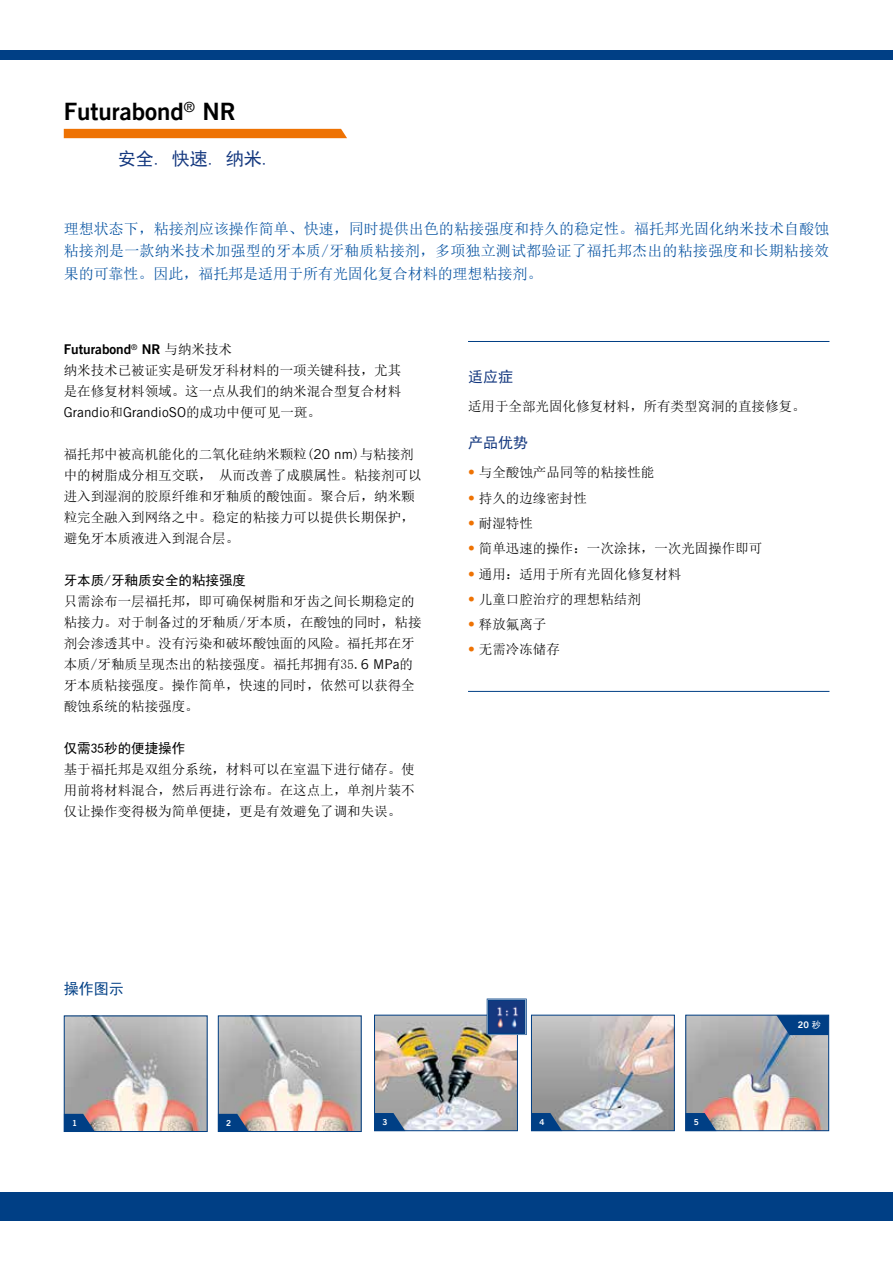
<style>
.page{position:relative;width:893px;height:1263px;background:#fff}
.page>*{position:absolute;margin:0;border:0;box-sizing:border-box;transform-origin:0 0}
.t1{font:24px "Trade Gothic LT Com Bd 2";color:#000}
.t2{font:18px "Sim Hei";color:#14387f}
.t3{font:15px/22.5px "Sim Sun";letter-spacing:-.005em;color:#004f9f;text-align:justify}
.t4{font:15px "Sim Hei";color:#14387f}
.t5{font:15px "Sim Hei";color:#003f85}
.t6{font:13.5px/21px "Sim Sun";color:#000}
.t7{font:13.5px "Trade Gothic LT Com";color:#000}
.t8{font:13.5px "Sim Hei";color:#000}
.t9{font:13.5px "Trade Gothic LT Com Bd 2";color:#000}
.t10{font:9.15px "Trade Gothic LT Com Bd 2";color:#fff}
.t11{font:8.25px "Trade Gothic LT Com Bd 2";color:#fff}
.s1{font-family:"Sim Sun"}
.s2{font-family:"Trade Gothic LT Com"}
.s3{font-family:"Trade Gothic LT Com";color:#ee7203}
.s4{font-family:"Sim Hei"}
</style>
<div class="page">
<div style="left:0;top:1192px;width:893px;height:28px;background:#003f85"></div>
<div style="left:0;top:51px;width:893px;height:9px;background:#003f85"></div>
<div style="left:64px;top:129px;width:283px;height:9px;background:#ee7203"></div>
<img style="left:66px;top:1017px;width:140px;height:113px">
<div style="left:64px;top:1015px;width:144px;height:117px;border:1px solid #003f85"></div>
<svg style="left:64px;top:1114px;width:31px;height:18px"></svg>
<img style="left:220px;top:1017px;width:140px;height:113px">
<div style="left:218px;top:1015px;width:144px;height:117px;border:1px solid #003f85"></div>
<svg style="left:218px;top:1114px;width:31px;height:18px"></svg>
<img style="left:687px;top:1017px;width:140px;height:112px">
<div style="left:685px;top:1015px;width:144px;height:116px;border:1px solid #003f85"></div>
<svg style="left:685px;top:1113px;width:31px;height:18px"></svg>
<img style="left:376px;top:1017px;width:140px;height:112px">
<div style="left:374px;top:1015px;width:144px;height:116px;border:1px solid #003f85"></div>
<svg style="left:487px;top:998px;width:40px;height:37px"></svg>
<svg style="left:487px;top:999px;width:39px;height:35px"></svg>
<img style="left:490px;top:1002px;width:33px;height:29px">
<div style="left:488px;top:1000px;width:37px;height:33px;border:1px solid #003f85"></div>
<svg style="left:374px;top:1113px;width:31px;height:18px"></svg>
<img style="left:533px;top:1017px;width:140px;height:112px">
<div style="left:531px;top:1015px;width:144px;height:116px;border:1px solid #003f85"></div>
<svg style="left:531px;top:1113px;width:31px;height:18px"></svg>
<svg style="left:776px;top:1015px;width:53px;height:20px"></svg>
<hr style="left:468px;top:691px;width:361px;height:1px;background:#003f85">
<hr style="left:468px;top:341px;width:361px;height:1px;background:#003f85">
<h1 class="t1" style="left:64px;top:97px;width:173px">Futurabond<sup>®</sup> NR</h1>
<h2 class="t2" style="left:118px;top:149px;width:154px">安全. 快速. 纳米.</h2>
<p class="t3" style="left:64px;top:217px;width:767px">理想状态下，粘接剂应该操作简单、快速，同时提供出色的粘接强度和持久的稳定性。福托邦光固化纳米技术自酸蚀粘接剂是一款纳米技术加强型的牙本质/牙釉质粘接剂，多项独立测试都验证了福托邦杰出的粘接强度和长期粘接效果的可靠性。因此，福托邦是适用于所有光固化复合材料的理想粘接剂。</p>
<p class="t9" style="left:64px;top:341px;width:170px">Futurabond<sup>®</sup> NR <span class="s1">与纳米技术</span></p>
<p class="t6" style="left:64px;top:360px;width:339px">纳米技术已被证实是研发牙科材料的一项关键科技，尤其是在修复材料领域。这一点从我们的纳米混合型复合材料</p>
<p class="t7" style="left:64px;top:404px;width:259px">Grandio<span class="s1">和</span>GrandioSO<span class="s1">的成功中便可见一斑。</span></p>
<p class="t6" style="left:64px;top:444px;width:359px">福托邦中被高机能化的二氧化硅纳米颗粒(<span class="s2">20 nm</span>)与粘接剂中的树脂成分相互交联， 从而改善了成膜属性。粘接剂可以进入到湿润的胶原纤维和牙釉质的酸蚀面。聚合后，纳米颗粒完全融入到网络之中。稳定的粘接力可以提供长期保护，避免牙本质液进入到混合层。</p>
<p class="t8" style="left:64px;top:574px;width:184px">牙本质/牙釉质安全的粘接强度</p>
<p class="t6" style="left:64px;top:591px;width:359px">只需涂布一层福托邦，即可确保树脂和牙齿之间长期稳定的粘接力。对于制备过的牙釉质/牙本质，在酸蚀的同时，粘接剂会渗透其中。没有污染和破坏酸蚀面的风险。福托邦在牙本质/牙釉质呈现杰出的粘接强度。福托邦拥有35.<span class="s2">6 MPa</span>的牙本质粘接强度。操作简单，快速的同时，依然可以获得全酸蚀系统的粘接强度。</p>
<p class="t8" style="left:64px;top:742px;width:123px">仅需35秒的便捷操作</p>
<p class="t6" style="left:64px;top:759px;width:353px;text-align:justify">基于福托邦是双组分系统，材料可以在室温下进行储存。使用前将材料混合，然后再进行涂布。在这点上，单剂片装不仅让操作变得极为简单便捷，更是有效避免了调和失误。</p>
<p class="t4" style="left:468px;top:369px;width:46px">适应症</p>
<p class="t6" style="left:468px;top:396px;width:339px">适用于全部光固化修复材料，所有类型窝洞的直接修复。</p>
<p class="t4" style="left:468px;top:435px;width:61px">产品优势</p>
<p class="t6" style="left:468px;top:462px;width:188px"><span class="s3">•</span> 与全酸蚀产品同等的粘接性能</p>
<p class="t6" style="left:468px;top:487px;width:120px"><span class="s3">•</span> 持久的边缘密封性</p>
<p class="t6" style="left:468px;top:513px;width:66px"><span class="s3">•</span> 耐湿特性</p>
<p class="t6" style="left:468px;top:538px;width:296px"><span class="s3">•</span> 简单迅速的操作：一次涂抹，一次光固操作即可</p>
<p class="t6" style="left:468px;top:563px;width:215px"><span class="s3">•</span> 通用：适用于所有光固化修复材料</p>
<p class="t6" style="left:468px;top:588px;width:174px"><span class="s3">•</span> 儿童口腔治疗的理想粘结剂</p>
<p class="t6" style="left:468px;top:614px;width:80px"><span class="s3">•</span> 释放氟离子</p>
<p class="t6" style="left:468px;top:639px;width:93px"><span class="s3">•</span> 无需冷冻储存</p>
<p class="t5" style="left:64px;top:981px;width:61px">操作图示</p>
<p class="t10" style="left:798px;top:1019px;width:24px">20 <span class="s4">秒</span></p>
<p class="t11" style="left:72px;top:1117px;width:7px">1</p>
<p class="t11" style="left:226px;top:1117px;width:7px">2</p>
<p class="t11" style="left:382px;top:1117px;width:7px">3</p>
<p class="t11" style="left:539px;top:1117px;width:7px">4</p>
<p class="t11" style="left:694px;top:1117px;width:7px">5</p>
</div>
